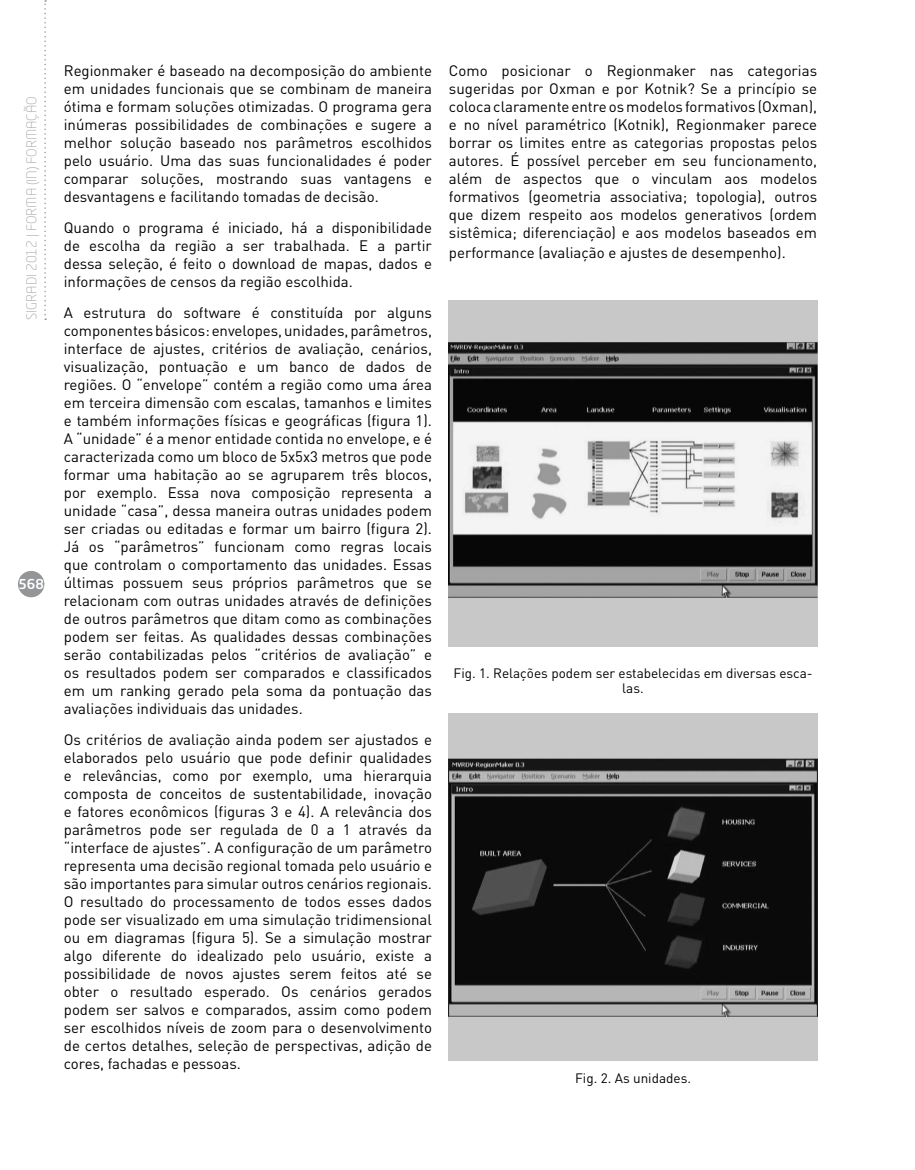
<style>
.page{position:relative;width:915px;height:1170px;background:#fff}
.page>*{position:absolute;margin:0;border:0;box-sizing:border-box;transform-origin:0 0}
.t1{font:15px/18px "DIN";color:#000;text-align:justify}
.t2{font:13.5px/15px "DIN";color:#000;text-align:center}
.t3{font:300 13.5px "Neo Tech Std";color:#a7a9ac}
.t4{font:500 13.5px "Neo Tech Std";color:#fff}
</style>
<div class="page">
<div style="left:18px;top:571px;width:26px;height:26px;background:#939598;border-radius:50%"></div>
<svg style="left:44px;top:0;width:2px;height:320px"></svg>
<img style="left:449px;top:300px;width:367px;height:346px">
<img style="left:449px;top:713px;width:367px;height:346px">
<p class="t3" style="left:23px;top:320px;width:225px;rotate:-90deg">SIGRADI 2012 | FORMA (IN) FORMAÇÃO</p>
<p class="t4" style="left:18px;top:575px;width:27px">568</p>
<p class="t1" style="left:64px;top:61px;width:369px">Regionmaker é baseado na decomposição do ambiente em unidades funcionais que se combinam de maneira ótima e formam soluções otimizadas. O programa gera inúmeras possibilidades de combinações e sugere a melhor solução baseado nos parâmetros escolhidos pelo usuário. Uma das suas funcionalidades é poder comparar soluções, mostrando suas vantagens e desvantagens e facilitando tomadas de decisão.</p>
<p class="t1" style="left:64px;top:218px;width:369px">Quando o programa é iniciado, há a disponibilidade de escolha da região a ser trabalhada. E a partir dessa seleção, é feito o download de mapas, dados e informações de censos da região escolhida.</p>
<p class="t1" style="left:64px;top:303px;width:369px">A estrutura do software é constituída por alguns componentes básicos: envelopes, unidades, parâmetros, interface de ajustes, critérios de avaliação, cenários, visualização, pontuação e um banco de dados de regiões. O “envelope” contém a região como uma área em terceira dimensão com escalas, tamanhos e limites e também informações físicas e geográficas (figura 1).<br>A “unidade” é a menor entidade contida no envelope, e é caracterizada como um bloco de 5x5x3 metros que pode formar uma habitação ao se agruparem três blocos, por exemplo. Essa nova composição representa a unidade “casa”, dessa maneira outras unidades podem ser criadas ou editadas e formar um bairro (figura 2).<br>Já os “parâmetros” funcionam como regras locais que controlam o comportamento das unidades. Essas últimas possuem seus próprios parâmetros que se relacionam com outras unidades através de definições de outros parâmetros que ditam como as combinações podem ser feitas. As qualidades dessas combinações serão contabilizadas pelos “critérios de avaliação” e os resultados podem ser comparados e classificados em um ranking gerado pela soma da pontuação das avaliações individuais das unidades.</p>
<p class="t1" style="left:64px;top:730px;width:369px">Os critérios de avaliação ainda podem ser ajustados e elaborados pelo usuário que pode definir qualidades e relevâncias, como por exemplo, uma hierarquia composta de conceitos de sustentabilidade, inovação e fatores econômicos (figuras 3 e 4). A relevância dos parâmetros pode ser regulada de 0 a 1 através da “interface de ajustes”. A configuração de um parâmetro representa uma decisão regional tomada pelo usuário e são importantes para simular outros cenários regionais.<br>O resultado do processamento de todos esses dados pode ser visualizado em uma simulação tridimensional ou em diagramas (figura 5). Se a simulação mostrar algo diferente do idealizado pelo usuário, existe a possibilidade de novos ajustes serem feitos até se obter o resultado esperado. Os cenários gerados podem ser salvos e comparados, assim como podem ser escolhidos níveis de zoom para o desenvolvimento de certos detalhes, seleção de perspectivas, adição de cores, fachadas e pessoas.</p>
<p class="t1" style="left:449px;top:61px;width:369px">Como posicionar o Regionmaker nas categorias sugeridas por Oxman e por Kotnik? Se a princípio se coloca claramente entre os modelos formativos (Oxman), e no nível paramétrico (Kotnik), Regionmaker parece borrar os limites entre as categorias propostas pelos autores. É possível perceber em seu funcionamento, além de aspectos que o vinculam aos modelos formativos (geometria associativa; topologia), outros que dizem respeito aos modelos generativos (ordem sistêmica; diferenciação) e aos modelos baseados em</p>
<p class="t1" style="left:449px;top:243px;width:338px">performance (avaliação e ajustes de desempenho).</p>
<p class="t2" style="left:453px;top:665px;width:360px">Fig. 1. Relações podem ser estabelecidas em diversas esca&shy;las.</p>
<p class="t2" style="left:575px;top:1070px;width:117px">Fig. 2. As unidades.</p>
</div>
